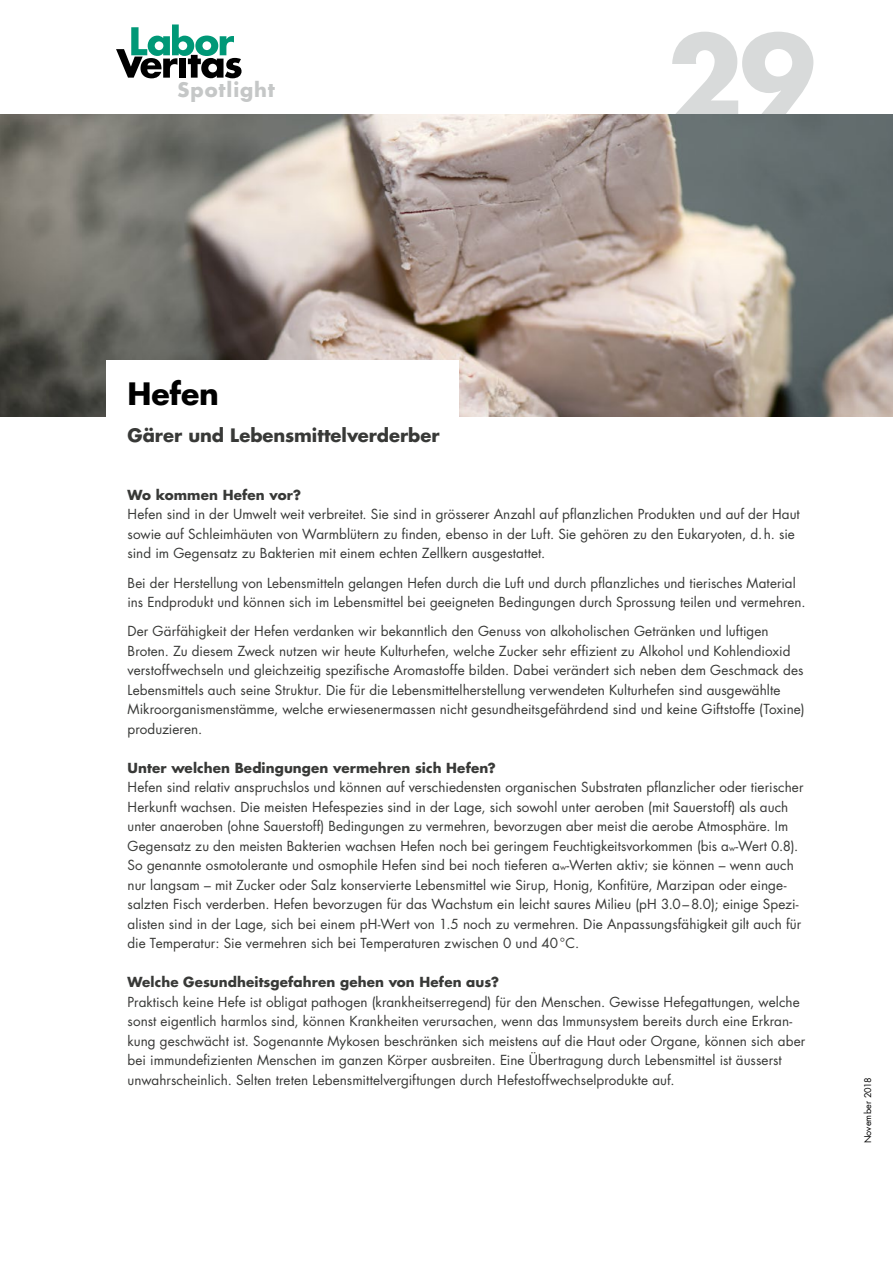
<style>
.page{position:relative;width:893px;height:1263px;background:#fff}
.page>*{position:absolute;margin:0;border:0;box-sizing:border-box;transform-origin:0 0}
.t1{font:700 111.3px "Futura LT";color:#d8dada}
.t2{font:700 30px "Futura LT";letter-spacing:-.005em;color:#000}
.t3{font:700 19.5px "Futura LT";letter-spacing:.045em;color:#c5c7c7}
.t4{font:700 18px "Futura LT";color:#383937}
.t5{font:13.5px/19.5px "Futura LT";letter-spacing:.005em;color:#383937}
.t6{font:700 13.5px "Futura LT";letter-spacing:.01em;color:#383937}
.t7{font:9px "Futura LT";letter-spacing:.01em;color:#000}
.s1{font-size:8.1px}
</style>
<div class="page">
<img style="left:0;top:115px;width:893px;height:302px">
<svg style="left:116px;top:24px;width:126px;height:54px"></svg>
<div style="left:106px;top:360px;width:353px;height:97px;background:#fff"></div>
<h3 class="t3" style="left:178px;top:77px;width:99px">Spotlight</h3>
<h1 class="t1" style="left:667px;top:3px;width:150px">29</h1>
<h2 class="t2" style="left:128px;top:374px;width:93px">Hefen</h2>
<h3 class="t4" style="left:128px;top:423px;width:314px">Gärer und Lebensmittelverderber</h3>
<p class="t6" style="left:128px;top:486px;width:175px">Wo kommen Hefen vor?</p>
<p class="t5" style="left:128px;top:505px;width:674px">Hefen sind in der Umwelt weit verbreitet. Sie sind in grösserer Anzahl auf pflanzlichen Produkten und auf der Haut sowie auf Schleimhäuten von Warmblütern zu finden, ebenso in der Luft. Sie gehören zu den Eukaryoten, d.h. sie sind im Gegensatz zu Bakterien mit einem echten Zellkern ausgestattet.</p>
<p class="t5" style="left:128px;top:573px;width:679px">Bei der Herstellung von Lebensmitteln gelangen Hefen durch die Luft und durch pflanzliches und tierisches Material ins Endprodukt und können sich im Lebensmittel bei geeigneten Bedingungen durch Sprossung teilen und vermehren.</p>
<p class="t5" style="left:128px;top:622px;width:679px">Der Gärfähigkeit der Hefen verdanken wir bekanntlich den Genuss von alkoholischen Getränken und luftigen Broten. Zu diesem Zweck nutzen wir heute Kulturhefen, welche Zucker sehr effizient zu Alkohol und Kohlendioxid verstoffwechseln und gleichzeitig spezifische Aromastoffe bilden. Dabei verändert sich neben dem Geschmack des Lebensmittels auch seine Struktur. Die für die Lebensmittelherstellung verwendeten Kulturhefen sind ausgewählte Mikroorganismenstämme, welche erwiesenermassen nicht gesundheitsgefährdend sind und keine Giftstoffe (Toxine) produzieren.</p>
<p class="t6" style="left:128px;top:759px;width:370px">Unter welchen Bedingungen vermehren sich Hefen?</p>
<p class="t5" style="left:128px;top:778px;width:677px">Hefen sind relativ anspruchslos und können auf verschiedensten organischen Substraten pflanzlicher oder tierischer Herkunft wachsen. Die meisten Hefespezies sind in der Lage, sich sowohl unter aeroben (mit Sauerstoff) als auch unter anaeroben (ohne Sauerstoff) Bedingungen zu vermehren, bevorzugen aber meist die aerobe Atmosphäre. Im Gegensatz zu den meisten Bakterien wachsen Hefen noch bei geringem Feuchtigkeitsvorkommen (bis a<span class="s1">w</span>-Wert 0.8).<br>So genannte osmotolerante und osmophile Hefen sind bei noch tieferen a<span class="s1">w</span>-Werten aktiv; sie können – wenn auch nur langsam – mit Zucker oder Salz konservierte Lebensmittel wie Sirup, Honig, Konfitüre, Marzipan oder einge&shy;salzten Fisch verderben. Hefen bevorzugen für das Wachstum ein leicht saures Milieu (pH 3.0–8.0); einige Spezi&shy;alisten sind in der Lage, sich bei einem pH-Wert von 1.5 noch zu vermehren. Die Anpassungsfähigkeit gilt auch für die Temperatur: Sie vermehren sich bei Temperaturen zwischen 0 und 40°C.</p>
<p class="t6" style="left:128px;top:973px;width:373px">Welche Gesundheitsgefahren gehen von Hefen aus?</p>
<p class="t5" style="left:128px;top:992px;width:679px">Praktisch keine Hefe ist obligat pathogen (krankheitserregend) für den Menschen. Gewisse Hefegattungen, welche sonst eigentlich harmlos sind, können Krankheiten verursachen, wenn das Immunsystem bereits durch eine Erkran&shy;kung geschwächt ist. Sogenannte Mykosen beschränken sich meistens auf die Haut oder Organe, können sich aber bei immundefizienten Menschen im ganzen Körper ausbreiten. Eine Übertragung durch Lebensmittel ist äusserst unwahrscheinlich. Selten treten Lebensmittelvergiftungen durch Hefestoffwechselprodukte auf.</p>
<p class="t7" style="left:862px;top:1143px;width:68px;rotate:-90deg">November 2018</p>
</div>
